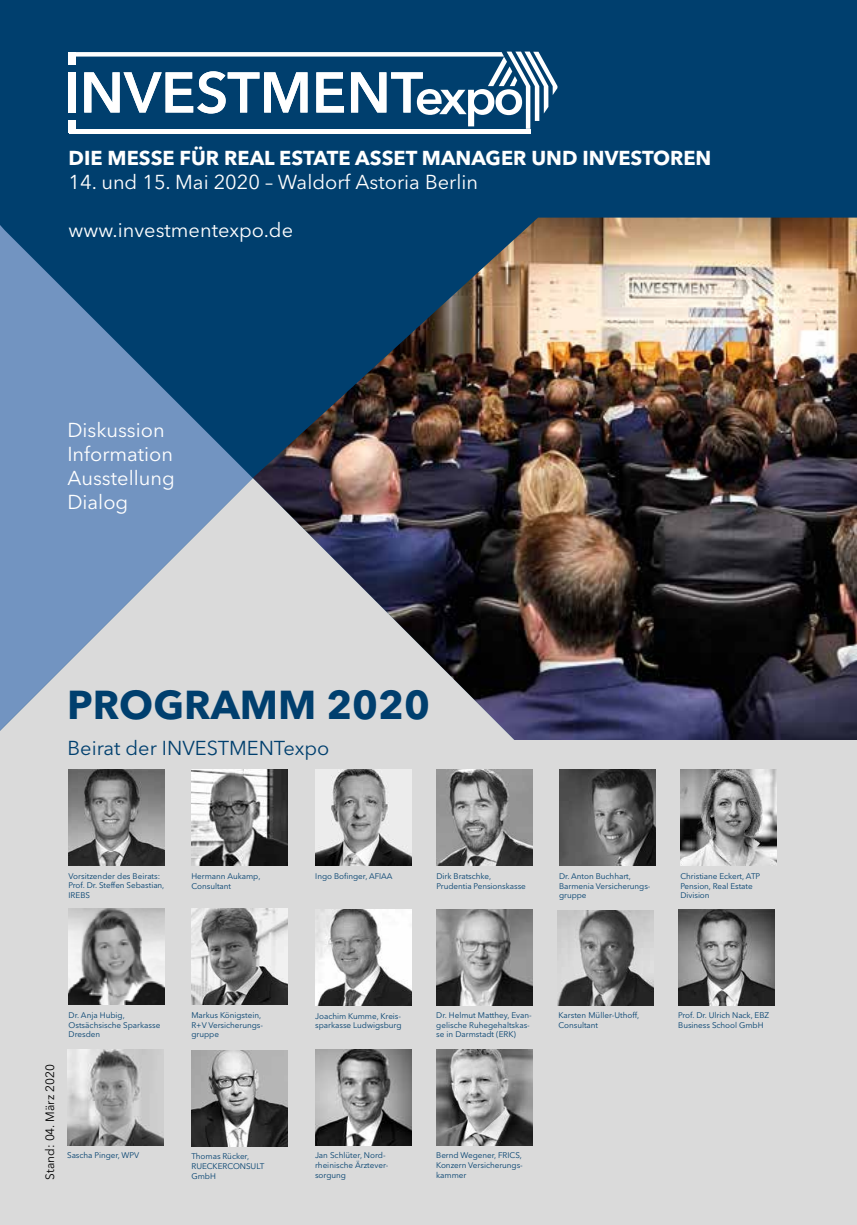
<style>
.page{position:relative;width:857px;height:1225px;background:#fff}
.page>*{position:absolute;margin:0;border:0;box-sizing:border-box;transform-origin:0 0}
.t1{font:700 40px "Avenir Next LT Pro";color:#003f6e}
.t2{font:20px/24px "Avenir Next LT Pro";color:#fff}
.t3{font:700 20px "Avenir Next LT Pro";color:#fff}
.t4{font:20px "Avenir Next LT Pro";color:#003f6e}
.t5{font:12px "Avenir Next LT Pro";color:#000}
.t6{font:8.2px/9.8px "Avenir Next LT Pro";letter-spacing:-.005em;color:#003f6e}
</style>
<div class="page">
<div style="left:0;top:0;width:856px;height:1225px;background:#003f6e"></div>
<img style="left:252px;top:218px;width:604px;height:522px">
<svg style="left:0;top:478px;width:537px;height:262px;background:#848289"></svg>
<svg style="left:0;top:225px;width:252px;height:505px;fill:#7294c1"></svg>
<div style="left:0;top:740px;width:856px;height:485px;background:#dadada"></div>
<div style="left:68px;top:72px;width:7px;height:40px;background:#fff"></div>
<hr style="left:69px;top:129px;width:461px;height:4px;background:#fff">
<div style="left:68px;top:120px;width:7px;height:13px;background:#fff"></div>
<svg style="left:69px;top:52px;width:488px;height:77px"></svg>
<div style="left:68px;top:52px;width:7px;height:13px;background:#fff"></div>
<img style="left:68px;top:769px;width:96px;height:96px">
<img style="left:68px;top:908px;width:96px;height:96px">
<img style="left:678px;top:910px;width:96px;height:96px">
<img style="left:436px;top:910px;width:96px;height:96px">
<img style="left:557px;top:910px;width:96px;height:96px">
<img style="left:191px;top:770px;width:96px;height:95px">
<img style="left:315px;top:770px;width:96px;height:96px">
<img style="left:67px;top:1049px;width:96px;height:96px">
<img style="left:436px;top:770px;width:96px;height:96px">
<img style="left:315px;top:1049px;width:96px;height:96px">
<img style="left:436px;top:1049px;width:96px;height:96px">
<img style="left:680px;top:770px;width:96px;height:95px">
<img style="left:559px;top:770px;width:95px;height:96px">
<img style="left:191px;top:908px;width:96px;height:96px">
<img style="left:191px;top:1050px;width:96px;height:96px">
<img style="left:315px;top:910px;width:96px;height:95px">
<h2 class="t3" style="left:68px;top:146px;width:644px">DIE MESSE FÜR REAL ESTATE ASSET MANAGER UND INVESTOREN</h2>
<h2 class="t2" style="left:68px;top:170px;width:411px">14. und 15. Mai 2020 – Waldorf Astoria Berlin</h2>
<h2 class="t2" style="left:68px;top:218px;width:226px">www.investmentexpo.de</h2>
<h2 class="t2" style="left:67px;top:417px;width:109px">Diskussion<br>Information<br>Ausstellung<br>Dialog</h2>
<h1 class="t1" style="left:67px;top:680px;width:364px">PROGRAMM 2020</h1>
<h2 class="t4" style="left:67px;top:736px;width:263px">Beirat der INVESTMENTexpo</h2>
<p class="t6" style="left:68px;top:870px;width:97px">Vorsitzender des Beirats:<br>Prof. Dr. Steffen Sebastian,<br>IREBS</p>
<p class="t6" style="left:191px;top:871px;width:70px">Hermann Aukamp,<br>Consultant</p>
<p class="t6" style="left:315px;top:871px;width:79px">Ingo Bofinger, AFIAA</p>
<p class="t6" style="left:436px;top:871px;width:91px">Dirk Bratschke,<br>Prudentia Pensionskasse</p>
<p class="t6" style="left:558px;top:871px;width:93px">Dr. Anton Buchhart,<br>Barmenia Versicherungs&shy;gruppe</p>
<p class="t6" style="left:680px;top:871px;width:81px">Christiane Eckert, ATP<br>Pension, Real Estate<br>Division</p>
<h3 class="t5" style="left:43px;top:1179px;width:117px;rotate:-90deg">Stand: 04. März 2020</h3>
<p class="t6" style="left:436px;top:1010px;width:97px">Dr. Helmut Matthey, Evan&shy;gelische Ruhegehaltskas&shy;se in Darmstadt (ERK)</p>
<p class="t6" style="left:558px;top:1010px;width:82px">Karsten Müller-Uthoff,<br>Consultant</p>
<p class="t6" style="left:68px;top:1010px;width:93px">Dr. Anja Hubig,<br>Ostsächsische Sparkasse<br>Dresden</p>
<p class="t6" style="left:677px;top:1010px;width:92px">Prof. Dr. Ulrich Nack, EBZ<br>Business School GmbH</p>
<p class="t6" style="left:191px;top:1010px;width:73px">Markus Königstein,<br>R+V Versicherungs&shy;gruppe</p>
<p class="t6" style="left:315px;top:1011px;width:88px">Joachim Kumme, Kreis&shy;sparkasse Ludwigsburg</p>
<p class="t6" style="left:67px;top:1150px;width:74px">Sascha Pinger, WPV</p>
<p class="t6" style="left:191px;top:1151px;width:74px">Thomas Rücker,<br>RUECKERCONSULT<br>GmbH</p>
<p class="t6" style="left:315px;top:1150px;width:75px">Jan Schlüter, Nord&shy;rheinische Ärztever&shy;sorgung</p>
<p class="t6" style="left:436px;top:1150px;width:88px;text-align:justify">Bernd Wegener, FRICS, Konzern Versicherungs&shy;kammer</p>
</div>
